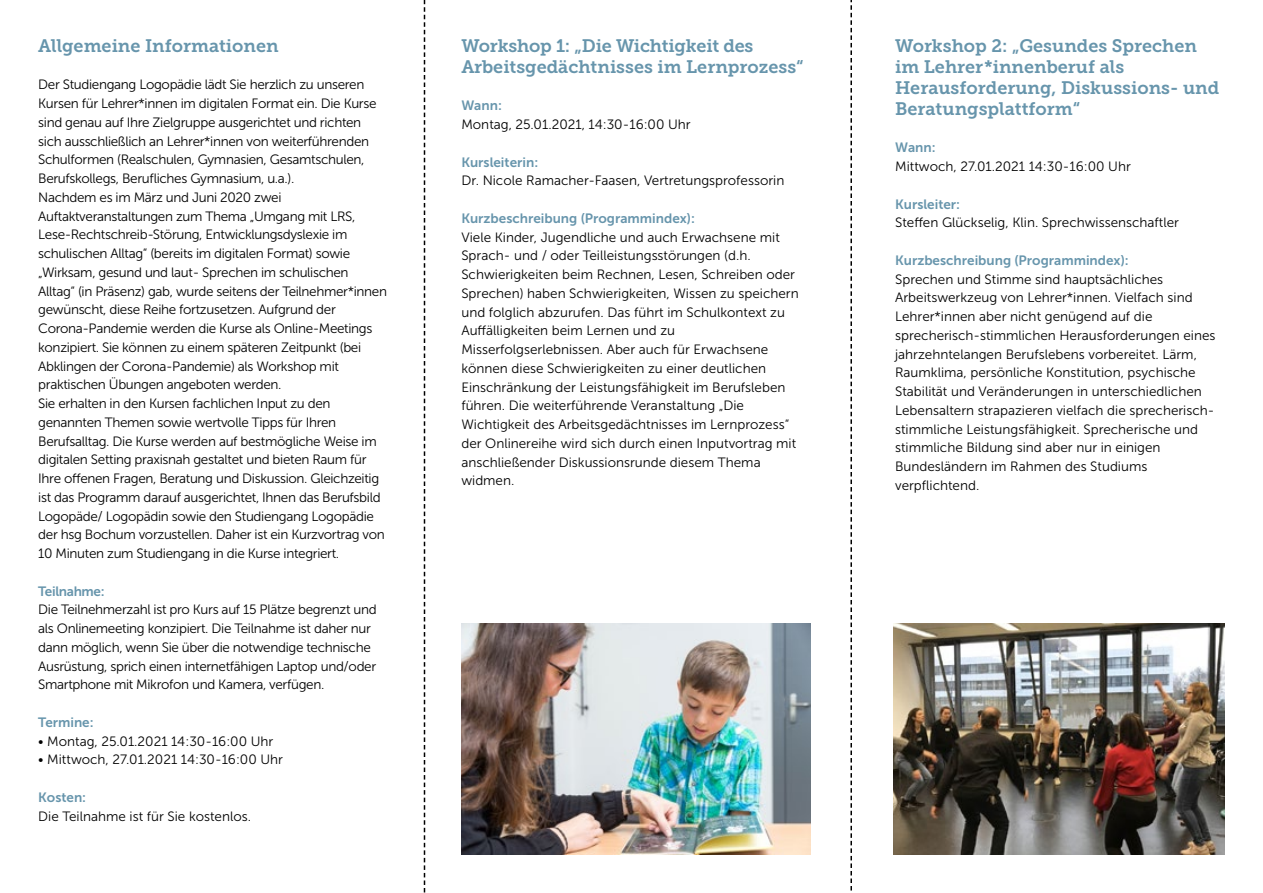
<style>
.page{position:relative;width:1263px;height:893px;background:#fff}
.page>*{position:absolute;margin:0;border:0;box-sizing:border-box;transform-origin:0 0}
.t1{font:18px/21px "Museo Slab 700";color:#6795ac}
.t2{font:13.5px/18.8px "Museo Sans 300";letter-spacing:-.025em;color:#000}
.t3{font:13.5px/18.8px "Museo Sans 300";color:#000}
.t4{font:13.5px "Museo Sans 700";color:#6795ac}
.t5{font:13.5px "Museo Sans 700";letter-spacing:-.025em;color:#6795ac}
</style>
<div class="page">
<svg style="left:424px;top:0;width:1px;height:893px"></svg>
<svg style="left:850px;top:0;width:2px;height:891px"></svg>
<img style="left:893px;top:623px;width:332px;height:232px">
<img style="left:461px;top:623px;width:349px;height:232px">
<h1 class="t1" style="left:38px;top:35px;width:242px">Allgemeine Informationen</h1>
<p class="t2" style="left:38px;top:75px;width:350px">Der Studiengang Logopädie lädt Sie herzlich zu unseren Kursen für Lehrer*innen im digitalen Format ein. Die Kurse sind genau auf Ihre Zielgruppe ausgerichtet und richten sich ausschließlich an Lehrer*innen von weiterführenden Schulformen (Realschulen, Gymnasien, Gesamtschulen, Berufskollegs, Berufliches Gymnasium, u.a.).<br>Nachdem es im März und Juni 2020 zwei Auftaktveranstaltungen zum Thema „Umgang mit LRS, Lese-Rechtschreib-Störung, Entwicklungsdyslexie im schulischen Alltag“ (bereits im digitalen Format) sowie „Wirksam, gesund und laut- Sprechen im schulischen Alltag“ (in Präsenz) gab, wurde seitens der Teilnehmer*innen gewünscht, diese Reihe fortzusetzen. Aufgrund der Corona-Pandemie werden die Kurse als Online-Meetings konzipiert. Sie können zu einem späteren Zeitpunkt (bei Abklingen der Corona-Pandemie) als Workshop mit praktischen Übungen angeboten werden.<br>Sie erhalten in den Kursen fachlichen Input zu den genannten Themen sowie wertvolle Tipps für Ihren Berufsalltag. Die Kurse werden auf bestmögliche Weise im digitalen Setting praxisnah gestaltet und bieten Raum für Ihre offenen Fragen, Beratung und Diskussion. Gleichzeitig ist das Programm darauf ausgerichtet, Ihnen das Berufsbild Logopäde/ Logopädin sowie den Studiengang Logopädie der hsg Bochum vorzustellen. Daher ist ein Kurzvortrag von 10 Minuten zum Studiengang in die Kurse integriert.</p>
<p class="t5" style="left:38px;top:583px;width:68px">Teilnahme:</p>
<p class="t2" style="left:38px;top:600px;width:340px">Die Teilnehmerzahl ist pro Kurs auf 15 Plätze begrenzt und als Onlinemeeting konzipiert. Die Teilnahme ist daher nur dann möglich, wenn Sie über die notwendige technische Ausrüstung, sprich einen internetfähigen Laptop und/oder Smartphone mit Mikrofon und Kamera, verfügen.</p>
<p class="t4" style="left:38px;top:715px;width:57px">Termine:</p>
<p class="t3" style="left:38px;top:732px;width:237px">• Montag, 25.01.2021 14:30-16:00 Uhr</p>
<p class="t3" style="left:38px;top:750px;width:246px">• Mittwoch, 27.01.2021 14:30-16:00 Uhr</p>
<p class="t4" style="left:38px;top:790px;width:49px">Kosten:</p>
<p class="t3" style="left:38px;top:807px;width:214px">Die Teilnahme ist für Sie kostenlos.</p>
<h1 class="t1" style="left:461px;top:35px;width:344px">Workshop 1: „Die Wichtigkeit des<br>Arbeitsgedächtnisses im Lernprozess“</h1>
<p class="t4" style="left:461px;top:98px;width:42px">Wann:</p>
<p class="t3" style="left:461px;top:115px;width:231px">Montag, 25.01.2021, 14:30-16:00 Uhr</p>
<p class="t4" style="left:461px;top:154px;width:78px">Kursleiterin:</p>
<p class="t3" style="left:461px;top:171px;width:324px">Dr. Nicole Ramacher-Faasen, Vertretungsprofessorin</p>
<p class="t4" style="left:461px;top:211px;width:235px">Kurzbeschreibung (Programmindex):</p>
<p class="t3" style="left:461px;top:228px;width:339px">Viele Kinder, Jugendliche und auch Erwachsene mit Sprach- und / oder Teilleistungsstörungen (d.h.<br>Schwierigkeiten beim Rechnen, Lesen, Schreiben oder Sprechen) haben Schwierigkeiten, Wissen zu speichern und folglich abzurufen. Das führt im Schulkontext zu Auffälligkeiten beim Lernen und zu Misserfolgserlebnissen. Aber auch für Erwachsene können diese Schwierigkeiten zu einer deutlichen Einschränkung der Leistungsfähigkeit im Berufsleben führen. Die weiterführende Veranstaltung „Die Wichtigkeit des Arbeitsgedächtnisses im Lernprozess“ der Onlinereihe wird sich durch einen Inputvortrag mit anschließender Diskussionsrunde diesem Thema widmen.</p>
<h1 class="t1" style="left:895px;top:35px;width:326px">Workshop 2: „Gesundes Sprechen im Lehrer*innenberuf als<br>Herausforderung, Diskussions- und<br>Beratungsplattform“</h1>
<p class="t4" style="left:895px;top:140px;width:42px">Wann:</p>
<p class="t3" style="left:895px;top:157px;width:237px">Mittwoch, 27.01.2021 14:30-16:00 Uhr</p>
<p class="t4" style="left:895px;top:196px;width:66px">Kursleiter:</p>
<p class="t3" style="left:895px;top:213px;width:285px">Steffen Glückselig, Klin. Sprechwissenschaftler</p>
<p class="t4" style="left:895px;top:253px;width:235px">Kurzbeschreibung (Programmindex):</p>
<p class="t3" style="left:895px;top:270px;width:322px">Sprechen und Stimme sind hauptsächliches Arbeitswerkzeug von Lehrer*innen. Vielfach sind Lehrer*innen aber nicht genügend auf die sprecherisch-stimmlichen Herausforderungen eines jahrzehntelangen Berufslebens vorbereitet. Lärm, Raumklima, persönliche Konstitution, psychische Stabilität und Veränderungen in unterschiedlichen Lebensaltern strapazieren vielfach die sprecherisch&shy;stimmliche Leistungsfähigkeit. Sprecherische und stimmliche Bildung sind aber nur in einigen Bundesländern im Rahmen des Studiums verpflichtend.</p>
</div>
